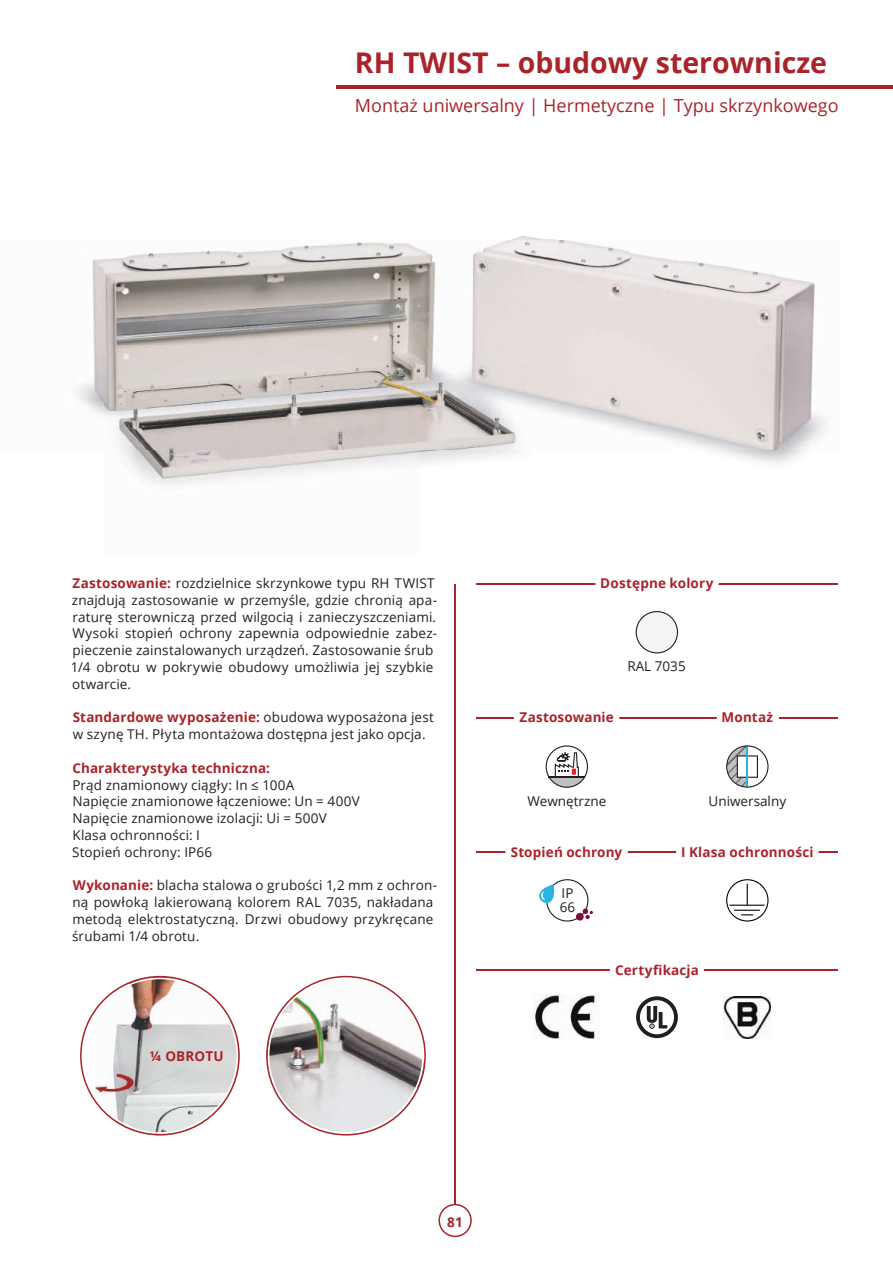
<style>
.page{position:relative;width:893px;height:1263px;background:#fff}
.page>*{position:absolute;margin:0;border:0;box-sizing:border-box;transform-origin:0 0}
.t1{font:700 28.5px "Open Sans";color:#a9232b}
.t2{font:18px "Open Sans";color:#a9232b}
.t3{font:13.5px/16.8px "Open Sans";letter-spacing:.01em;color:#241f1f}
.t4{font:700 13.5px "Open Sans";letter-spacing:.01em;color:#a9232b}
.s1{font-weight:700;color:#a9232b}
</style>
<div class="page">
<hr style="left:454px;top:584px;width:2px;height:620px;background:#a9232b">
<svg style="left:438px;top:1204px;width:34px;height:33px"></svg>
<hr style="left:476px;top:851px;width:362px;height:2px;background:#a9232b">
<hr style="left:476px;top:583px;width:362px;height:1px;background:#a9232b">
<hr style="left:476px;top:969px;width:362px;height:1px;background:#a9232b">
<hr style="left:476px;top:717px;width:362px;height:2px;background:#a9232b">
<svg style="left:676px;top:851px;width:143px;height:2px"></svg>
<svg style="left:595px;top:583px;width:127px;height:2px"></svg>
<svg style="left:610px;top:969px;width:94px;height:2px"></svg>
<img style="left:534px;top:995px;width:65px;height:43px">
<img style="left:724px;top:996px;width:47px;height:43px">
<div style="left:636px;top:612px;width:41px;height:41px;background:#f5f4f3;border-radius:50%"></div>
<div style="left:636px;top:611px;width:42px;height:42px;border:1px solid #241f1f;border-radius:50%"></div>
<svg style="left:636px;top:996px;width:42px;height:42px"></svg>
<div style="left:726px;top:879px;width:42px;height:42px;border:1px solid #05060b;border-radius:50%"></div>
<hr style="left:729px;top:905px;width:35px;height:1px;background:#05060b">
<svg style="left:734px;top:884px;width:26px;height:31px"></svg>
<svg style="left:716px;top:717px;width:63px;height:70px"></svg>
<div style="left:747px;top:755px;width:11px;height:23px;background:#fff;border:1px solid #241f1f"></div>
<div style="left:737px;top:755px;width:11px;height:23px;background:#fff;border:1px solid #241f1f"></div>
<hr style="left:747px;top:746px;width:1px;height:41px;background:#2cb3e5">
<div style="left:726px;top:745px;width:42px;height:43px;border:1px solid #241f1f;border-radius:50%"></div>
<div style="left:546px;top:879px;width:42px;height:42px;border:1px solid #241f1f;border-radius:50%"></div>
<svg style="left:505px;top:717px;width:123px;height:202px"></svg>
<hr style="left:337px;top:85px;width:556px;height:3px;background:#a9232b">
<svg style="left:80px;top:976px;width:160px;height:159px"></svg>
<img style="left:267px;top:976px;width:158px;height:159px;border-radius:79px">
<img style="left:77px;top:236px;width:750px;height:250px">
<h1 class="t1" style="left:355px;top:42px;width:474px">RH TWIST – obudowy sterownicze</h1>
<h2 class="t2" style="left:355px;top:93px;width:485px">Montaż uniwersalny | Hermetyczne | Typu skrzynkowego</h2>
<p class="t3" style="left:71px;top:574px;width:368px"><span class="s1">Zastosowanie:</span> rozdzielnice skrzynkowe typu RH TWIST znajdują zastosowanie w przemyśle, gdzie chronią apa&shy;raturę sterowniczą przed wilgocią i zanieczyszczeniami.<br>Wysoki stopień ochrony zapewnia odpowiednie zabez&shy;pieczenie zainstalowanych urządzeń. Zastosowanie śrub 1/4 obrotu w pokrywie obudowy umożliwia jej szybkie otwarcie.</p>
<p class="t3" style="left:73px;top:709px;width:363px"><span class="s1">Standardowe wyposażenie:</span> obudowa wyposażona jest w szynę TH. Płyta montażowa dostępna jest jako opcja.</p>
<p class="t4" style="left:72px;top:758px;width:199px">Charakterystyka techniczna:</p>
<p class="t3" style="left:72px;top:776px;width:289px">Prąd znamionowy ciągły: In ≤ 100A<br>Napięcie znamionowe łączeniowe: Un = 400V<br>Napięcie znamionowe izolacji: Ui = 500V<br>Klasa ochronności: I<br>Stopień ochrony: IP66</p>
<p class="t3" style="left:72px;top:877px;width:366px"><span class="s1">Wykonanie:</span> blacha stalowa o grubości 1,2 mm z ochron&shy;ną powłoką lakierowaną kolorem RAL 7035, nakładana metodą elektrostatyczną. Drzwi obudowy przykręcane śrubami 1/4 obrotu.</p>
<p class="t4" style="left:150px;top:1046px;width:75px">¼ OBROTU</p>
<p class="t4" style="left:600px;top:574px;width:115px">Dostępne kolory</p>
<p class="t3" style="left:627px;top:658px;width:60px">RAL 7035</p>
<p class="t4" style="left:519px;top:708px;width:96px">Zastosowanie</p>
<p class="t4" style="left:722px;top:708px;width:53px">Montaż</p>
<p class="t3" style="left:527px;top:792px;width:80px">Wewnętrzne</p>
<p class="t3" style="left:709px;top:792px;width:79px">Uniwersalny</p>
<p class="t4" style="left:511px;top:842px;width:113px">Stopień ochrony</p>
<p class="t4" style="left:681px;top:842px;width:134px">I Klasa ochronności</p>
<p class="t3" style="left:560px;top:886px;width:17px;line-height:13.5px">IP<br>66</p>
<p class="t4" style="left:615px;top:960px;width:85px">Certyfikacja</p>
<p class="t4" style="left:447px;top:1212px;width:17px">81</p>
</div>
